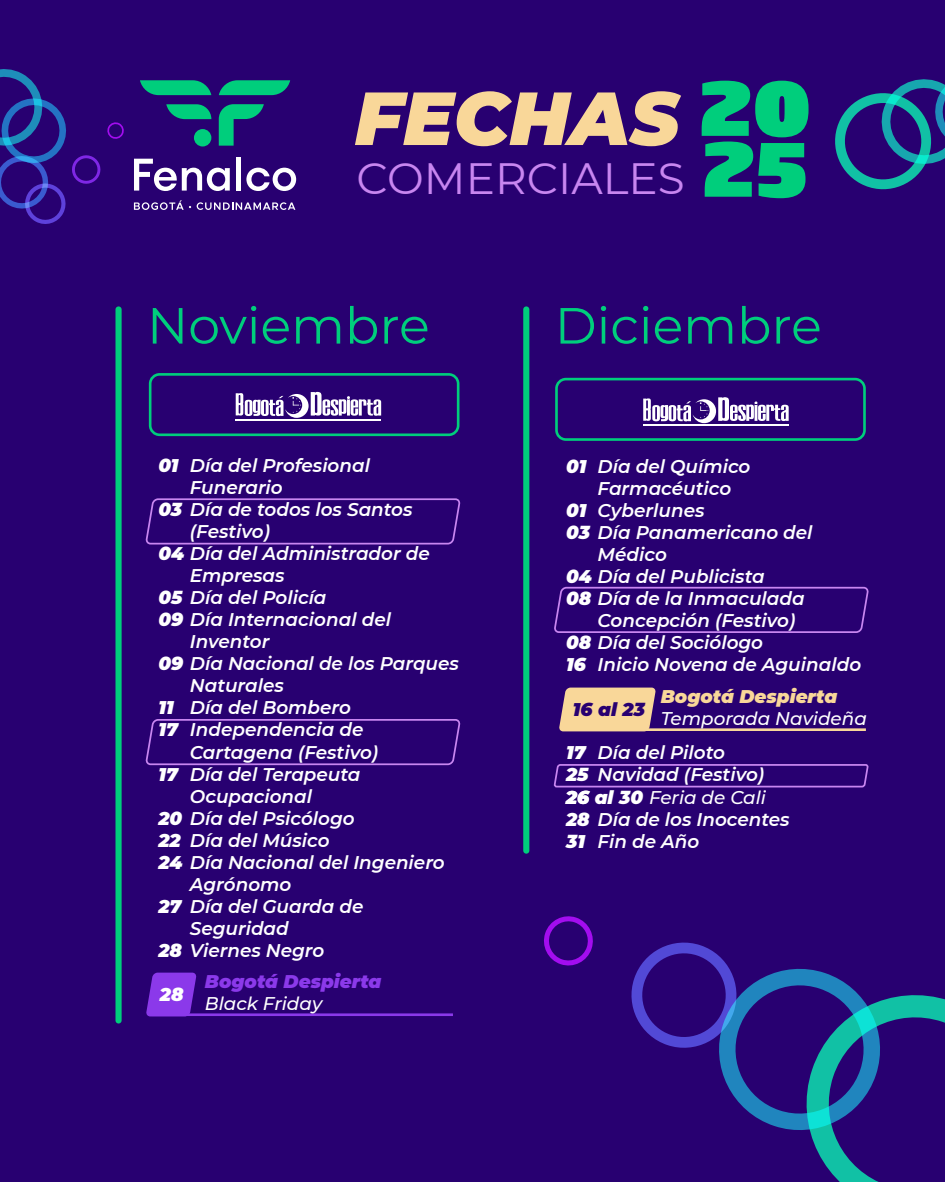
<style>
.page{position:relative;width:945px;height:1182px;background:#fff}
.page>*{position:absolute;margin:0;border:0;box-sizing:border-box;transform-origin:0 0}
.t1{font:italic 900 74.99px "Montserrat";color:#f9d799}
.t2{font:900 72.19px/60.8px "Soho Gothic Pro";color:#00ce7c}
.t3{font:50.75px "Montserrat";color:#00ce7c}
.t4{font:43.75px "Montserrat";color:#c886f0}
.t5{font:italic 600 18.38px/22.1px "Montserrat";color:#fff}
.t6{font:italic 500 18.38px "Montserrat";color:#fff}
.t7{font:italic 900 18.38px/22.1px "Montserrat";color:#fff}
.t8{font:italic 900 18.38px "Montserrat";color:#8b39ea}
.t9{font:italic 900 18.38px "Montserrat";color:#f9d799}
.t10{font:italic 900 18.38px "Montserrat";color:#280071}
.s1{font-weight:900}
</style>
<div class="page">
<div style="left:0;top:0;width:945px;height:1181px;background:#280071"></div>
<svg style="left:107px;top:122px;width:17px;height:17px"></svg>
<svg style="left:72px;top:155px;width:28px;height:29px"></svg>
<svg style="left:0;top:69px;width:66px;height:155px"></svg>
<svg style="left:835px;top:79px;width:110px;height:110px"></svg>
<svg style="left:140px;top:80px;width:71px;height:15px"></svg>
<svg style="left:219px;top:80px;width:71px;height:15px"></svg>
<svg style="left:166px;top:104px;width:45px;height:15px"></svg>
<svg style="left:219px;top:104px;width:45px;height:42px"></svg>
<div style="left:194px;top:129px;width:17px;height:17px;background:#00ce7c;border-radius:50%"></div>
<svg style="left:134px;top:159px;width:96px;height:32px"></svg>
<div style="left:236px;top:157px;width:5px;height:33px;background:#fff"></div>
<svg style="left:246px;top:168px;width:50px;height:23px"></svg>
<svg style="left:134px;top:200px;width:57px;height:10px"></svg>
<svg style="left:197px;top:202px;width:98px;height:8px"></svg>
<svg style="left:544px;top:916px;width:49px;height:49px"></svg>
<svg style="left:632px;top:942px;width:313px;height:239px"></svg>
<svg style="left:146px;top:498px;width:314px;height:47px"></svg>
<svg style="left:146px;top:719px;width:314px;height:47px"></svg>
<div style="left:116px;top:306px;width:6px;height:717px;background:#00ce7c;border-radius:3px"></div>
<svg style="left:146px;top:972px;width:51px;height:44px;background:#7b30d7"></svg>
<hr style="left:151px;top:1013px;width:302px;height:2px;background:#8b39ea">
<div style="left:149px;top:373px;width:310px;height:63px;border:3px solid #00ce7c;border-radius:9px"></div>
<hr style="left:235px;top:419px;width:146px;height:2px;background:#fff">
<svg style="left:236px;top:392px;width:145px;height:26px"></svg>
<div style="left:523px;top:306px;width:6px;height:547px;background:#00ce7c;border-radius:3px"></div>
<div style="left:555px;top:378px;width:311px;height:63px;border:3px solid #00ce7c;border-radius:9px"></div>
<svg style="left:559px;top:687px;width:97px;height:44px;background:#e6c495"></svg>
<hr style="left:564px;top:728px;width:302px;height:3px;background:#f9d799">
<svg style="left:554px;top:764px;width:315px;height:24px"></svg>
<svg style="left:555px;top:586px;width:313px;height:47px"></svg>
<hr style="left:643px;top:425px;width:146px;height:1px;background:#fff">
<svg style="left:643px;top:397px;width:146px;height:26px"></svg>
<h1 class="t1" style="left:355px;top:62px;width:326px">FECHAS</h1>
<h3 class="t4" style="left:356px;top:149px;width:330px">COMERCIALES</h3>
<h2 class="t2" style="left:699px;top:73px;width:113px">20<br>25</h2>
<h3 class="t3" style="left:147px;top:290px;width:284px">Noviembre</h3>
<p class="t5" style="left:190px;top:453px;width:182px">Día del Profesional<br>Funerario</p>
<p class="t5" style="left:190px;top:519px;width:82px">(Festivo)</p>
<p class="t5" style="left:190px;top:563px;width:96px">Empresas</p>
<p class="t7" style="left:158px;top:453px;width:22px">01</p>
<p class="t5" style="left:158px;top:497px;width:256px"><span class="s1">03</span> Día de todos los Santos</p>
<p class="t5" style="left:158px;top:541px;width:273px"><span class="s1">04</span> Día del Administrador de</p>
<p class="t5" style="left:158px;top:585px;width:234px"><span class="s1">05</span> Día del Policía<br><span class="s1">09</span> Día Internacional del</p>
<p class="t5" style="left:158px;top:651px;width:302px"><span class="s1">09</span> Día Nacional de los Parques</p>
<p class="t7" style="left:158px;top:695px;width:21px">11<br>17</p>
<p class="t7" style="left:158px;top:761px;width:21px">17</p>
<p class="t5" style="left:158px;top:806px;width:288px"><span class="s1">20</span> Día del Psicólogo<br><span class="s1">22<br>24</span> Día Nacional del Ingeniero</p>
<p class="t7" style="left:158px;top:894px;width:25px">27</p>
<p class="t5" style="left:158px;top:938px;width:167px"><span class="s1">28</span> Viernes Negro</p>
<p class="t5" style="left:190px;top:629px;width:81px">Inventor</p>
<p class="t5" style="left:190px;top:674px;width:190px">Naturales<br>Día del Bombero<br>Independencia de<br>Cartagena (Festivo)<br>Día del Terapeuta<br>Ocupacional</p>
<p class="t5" style="left:190px;top:828px;width:141px">Día del Músico</p>
<p class="t5" style="left:190px;top:872px;width:175px">Agrónomo<br>Día del Guarda de<br>Seguridad</p>
<p class="t8" style="left:205px;top:967px;width:178px">Bogotá Despierta</p>
<p class="t6" style="left:205px;top:990px;width:119px">Black Friday</p>
<p class="t7" style="left:160px;top:982px;width:25px">28</p>
<h3 class="t3" style="left:555px;top:290px;width:269px">Diciembre</h3>
<p class="t5" style="left:598px;top:454px;width:154px">Día del Químico<br>Farmacéutico<br>Cyberlunes</p>
<p class="t5" style="left:598px;top:542px;width:71px">Médico</p>
<p class="t7" style="left:566px;top:454px;width:22px">01</p>
<p class="t5" style="left:566px;top:498px;width:248px"><span class="s1">01<br>03</span> Día Panamericano del</p>
<p class="t5" style="left:566px;top:564px;width:240px"><span class="s1">04</span> Día del Publicista<br><span class="s1">08</span> Día de la Inmaculada</p>
<p class="t5" style="left:566px;top:630px;width:199px"><span class="s1">08</span> Día del Sociólogo<br><span class="s1">16</span></p>
<p class="t5" style="left:598px;top:608px;width:199px">Concepción (Festivo)</p>
<p class="t5" style="left:598px;top:652px;width:265px">Inicio Novena de Aguinaldo</p>
<p class="t10" style="left:573px;top:695px;width:74px">16 al 23</p>
<p class="t9" style="left:661px;top:682px;width:178px">Bogotá Despierta</p>
<p class="t6" style="left:661px;top:705px;width:208px">Temporada Navideña</p>
<p class="t5" style="left:598px;top:741px;width:168px">Día del Piloto<br>Navidad (Festivo)</p>
<p class="t7" style="left:566px;top:740px;width:24px">17<br>25</p>
<p class="t5" style="left:566px;top:807px;width:225px"><span class="s1">28</span> Día de los Inocentes<br><span class="s1">31</span></p>
<p class="t6" style="left:566px;top:784px;width:202px"><span class="s1">26 al 30</span> Feria de Cali</p>
<p class="t5" style="left:598px;top:829px;width:103px">Fin de Año</p>
</div>
